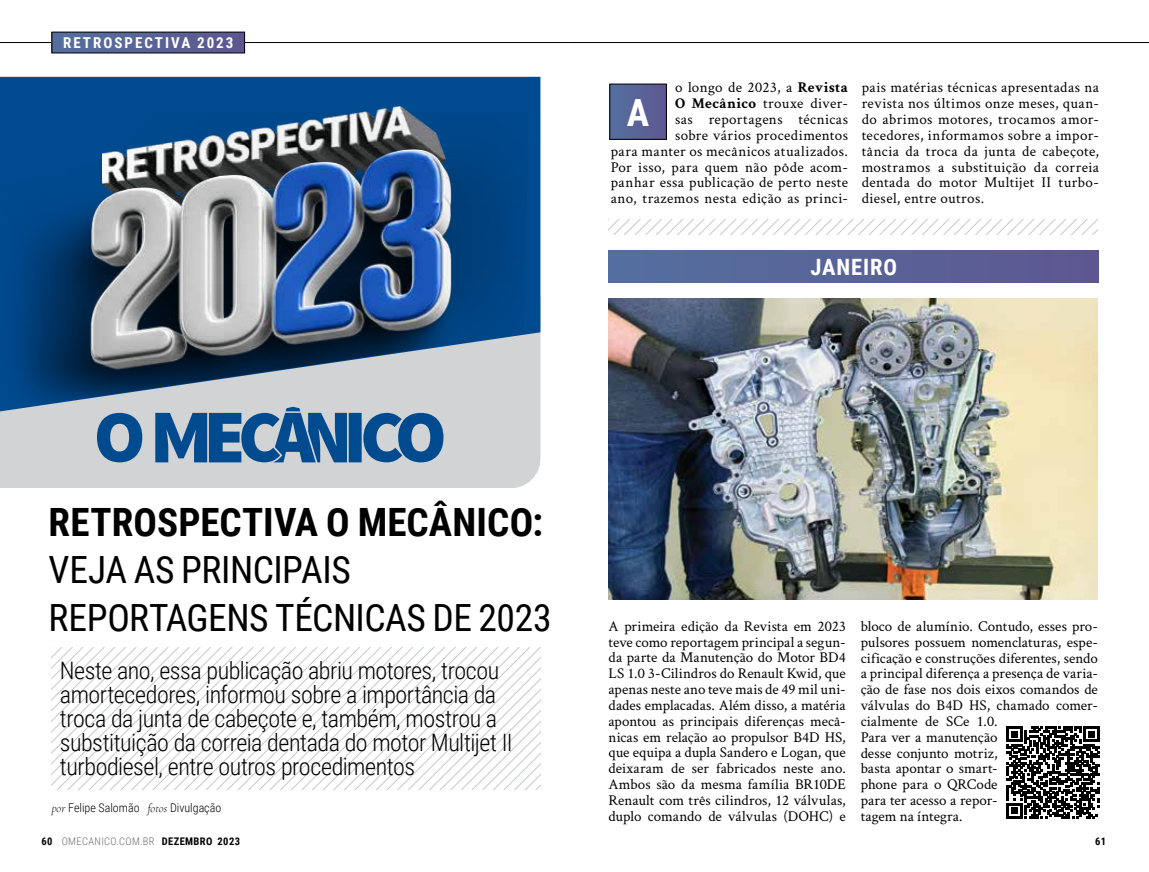
<style>
.page{position:relative;width:1149px;height:872px;background:#fff}
.page>*{position:absolute;margin:0;border:0;box-sizing:border-box;transform-origin:0 0}
.t1{font:700 39px "Roboto Condensed";letter-spacing:.005em;color:#000}
.t2{font:37.5px/47.5px "Roboto Condensed";letter-spacing:-.015em;color:#000}
.t3{font:700 37.5px "Roboto Condensed";color:#fff}
.t4{font:300 24px/24px "Roboto Condensed";letter-spacing:-.02em;color:#000}
.t5{font:700 22.5px "Roboto Condensed";letter-spacing:.04em;color:#fff}
.t6{font:15px/15.9px "Crimson Text";letter-spacing:.01em;color:#000;text-align:justify}
.t7{font:700 15px "Roboto Condensed";letter-spacing:.135em;color:#fff}
.t8{font:300 12px "Roboto Condensed";color:#000}
.t9{font:300 10.5px "Roboto Condensed";letter-spacing:.035em;color:#6d6e71}
.t10{font:700 10.5px "Roboto Condensed";color:#000}
.s1{font-weight:700}
.s2{font-family:"Cormorant";font-style:italic}
.s3{font-weight:700;color:#000}
</style>
<div class="page">
<svg style="left:51px;top:647px;width:489px;height:143px"></svg>
<div style="left:0;top:297px;width:540px;height:191px;background:#d1d3d4"></div>
<div style="left:0;top:77px;width:540px;height:335px;background:#004a8f"></div>
<svg style="left:97px;top:411px;width:346px;height:51px"></svg>
<div style="left:102px;top:106px;width:343px;height:6px;background:#004a8f"></div>
<img style="left:0;top:112px;width:528px;height:299px">
<hr style="left:0;top:42px;width:574px;height:1px;background:#000">
<div style="left:52px;top:32px;width:192px;height:21px;background:#596398"></div>
<div style="left:609px;top:84px;width:57px;height:55px;background:#596398"></div>
<svg style="left:608px;top:219px;width:489px;height:16px"></svg>
<hr style="left:574px;top:42px;width:574px;height:1px;background:#000">
<div style="left:608px;top:251px;width:490px;height:31px;background:#596398"></div>
<img style="left:608px;top:298px;width:489px;height:301px">
<svg style="left:1006px;top:726px;width:93px;height:93px"></svg>
<p class="t7" style="left:63px;top:32px;width:172px">RETROSPECTIVA 2023</p>
<p class="t6" style="left:610px;top:79px;width:239px;text-align:right">o longo de 2023, a <span class="s1">Revista<br>O Mecânico</span> trouxe diver-<br>sas reportagens técnicas<br>sobre vários procedimentos<br>para manter os mecânicos atualizados.<br>Por isso, para quem não pôde acom&shy;panhar essa publicação de perto neste ano, trazemos nesta edição as princi-</p>
<h2 class="t3" style="left:626px;top:86px;width:24px">A</h2>
<p class="t6" style="left:861px;top:79px;width:239px">pais matérias técnicas apresentadas na revista nos últimos onze meses, quan&shy;do abrimos motores, trocamos amor&shy;tecedores, informamos sobre a impor&shy;tância da troca da junta de cabeçote, mostramos a substituição da correia dentada do motor Multijet II turbo&shy;diesel, entre outros.</p>
<h3 class="t5" style="left:810px;top:251px;width:88px">JANEIRO</h3>
<h1 class="t1" style="left:49px;top:494px;width:496px">RETROSPECTIVA O MECÂNICO:</h1>
<h2 class="t2" style="left:48px;top:545px;width:504px">VEJA AS PRINCIPAIS<br>REPORTAGENS TÉCNICAS DE 2023</h2>
<p class="t4" style="left:60px;top:657px;width:454px">Neste ano, essa publicação abriu motores, trocou amortecedores, informou sobre a importância da troca da junta de cabeçote e, também, mostrou a substituição da correia dentada do motor Multijet II turbodiesel, entre outros procedimentos</p>
<p class="t8" style="left:52px;top:799px;width:171px"><span class="s2">por</span> Felipe Salomão <span class="s2">fotos</span> Divulgação</p>
<p class="t6" style="left:608px;top:617px;width:239px">A primeira edição da Revista em 2023 teve como reportagem principal a segun&shy;da parte da Manutenção do Motor BD4<br>LS 1.0 3-Cilindros do Renault Kwid, que apenas neste ano teve mais de 49 mil uni&shy;dades emplacadas. Além disso, a matéria apontou as principais diferenças mecâ&shy;nicas em relação ao propulsor B4D HS, que equipa a dupla Sandero e Logan, que deixaram de ser fabricados neste ano.<br>Ambos são da mesma família BR10DE Renault com três cilindros, 12 válvulas, duplo comando de válvulas (DOHC) e</p>
<p class="t6" style="left:860px;top:617px;width:239px;text-align:left">bloco de alumínio. Contudo, esses pro&shy;pulsores possuem nomenclaturas, espe&shy;cificação e construções diferentes, sendo a principal diferença a presença de varia&shy;ção de fase nos dois eixos comandos de válvulas do B4D HS, chamado comer&shy;cialmente de SCe 1.0.<br>Para ver a manutenção<br>desse conjunto motriz,<br>basta apontar o smart-<br>phone para o QRCode<br>para ter acesso a repor-<br>tagem na íntegra.</p>
<p class="t9" style="left:41px;top:834px;width:200px"><span class="s3">60</span> OMECANICO.COM.BR <span class="s3">DEZEMBRO 2023</span></p>
<p class="t10" style="left:1094px;top:834px;width:12px">61</p>
</div>
